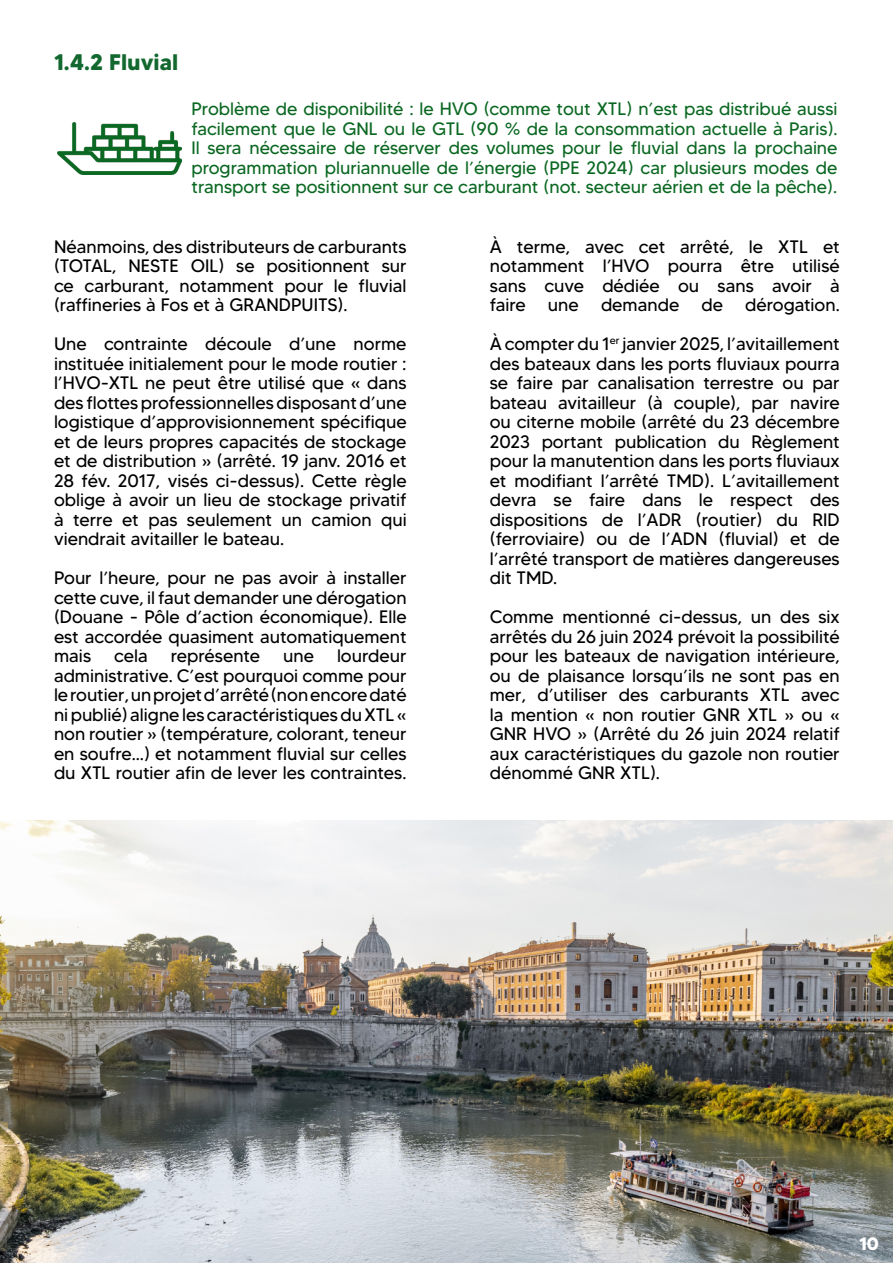
<style>
.page{position:relative;width:893px;height:1263px;background:#fff}
.page>*{position:absolute;margin:0;border:0;box-sizing:border-box;transform-origin:0 0}
.t1{font:700 22.5px "MADETOMMY";color:#12682f}
.t2{font:18px/19.5px "MADETOMMY";color:#000;text-align:justify}
.t3{font:18px/19.5px "MADETOMMY";color:#0b6822;text-align:justify}
.t4{font:700 18px "MADETOMMY";color:#fff}
</style>
<div class="page">
<img style="left:57px;top:123px;width:124px;height:52px">
<img style="left:0;top:821px;width:893px;height:442px">
<p class="t1" style="left:54px;top:48px;width:126px">1.4.2 Fluvial</p>
<p class="t3" style="left:191px;top:99px;width:648px">Problème de disponibilité : le HVO (comme tout XTL) n’est pas distribué aussi facilement que le GNL ou le GTL (90 % de la consommation actuelle à Paris).<br>Il sera nécessaire de réserver des volumes pour le fluvial dans la prochaine programmation pluriannuelle de l’énergie (PPE 2024) car plusieurs modes de transport se positionnent sur ce carburant (not. secteur aérien et de la pêche).</p>
<p class="t2" style="left:54px;top:237px;width:354px">Néanmoins, des distributeurs de carburants (TOTAL, NESTE OIL) se positionnent sur ce carburant, notamment pour le fluvial (raffineries à Fos et à GRANDPUITS).</p>
<p class="t2" style="left:54px;top:334px;width:354px">Une contrainte découle d’une norme instituée initialement pour le mode routier : l’HVO-XTL ne peut être utilisé que « dans des flottes professionnelles disposant d’une logistique d’approvisionnement spécifique et de leurs propres capacités de stockage et de distribution » (arrêté. 19 janv. 2016 et 28 fév. 2017, visés ci-dessus). Cette règle oblige à avoir un lieu de stockage privatif à terre et pas seulement un camion qui viendrait avitailler le bateau.</p>
<p class="t2" style="left:54px;top:568px;width:354px">Pour l’heure, pour ne pas avoir à installer cette cuve, il faut demander une dérogation (Douane - Pôle d’action économique). Elle est accordée quasiment automatiquement mais</p>
<p class="t2" style="left:114px;top:646px;width:35px">cela</p>
<p class="t2" style="left:171px;top:646px;width:91px">représente</p>
<p class="t2" style="left:283px;top:646px;width:32px">une</p>
<p class="t2" style="left:54px;top:646px;width:354px;text-indent:283px">lourdeur administrative. C’est pourquoi comme pour le routier, un projet d’arrêté (non encore daté ni publié) aligne les caractéristiques du XTL « non routier » (température, colorant, teneur en soufre…) et notamment fluvial sur celles du XTL routier afin de lever les contraintes.</p>
<p class="t2" style="left:490px;top:236px;width:352px">À terme, avec cet arrêté, le XTL et notamment l’HVO pourra être utilisé sans cuve dédiée ou sans avoir à faire une demande de dérogation.</p>
<p class="t2" style="left:490px;top:334px;width:351px">À compter du 1<sup>er</sup> janvier 2025, l’avitaillement des bateaux dans les ports fluviaux pourra se faire par canalisation terrestre ou par bateau avitailleur (à couple), par navire ou citerne mobile (arrêté du 23 décembre 2023 portant publication du Règlement pour la manutention dans les ports fluviaux et modifiant l’arrêté TMD). L’avitaillement devra se faire dans le respect des dispositions de l’ADR (routier) du RID (ferroviaire) ou de l’ADN (fluvial) et de l’arrêté transport de matières dangereuses dit TMD.</p>
<p class="t2" style="left:490px;top:607px;width:352px">Comme mentionné ci-dessus, un des six arrêtés du 26 juin 2024 prévoit la possibilité pour les bateaux de navigation intérieure, ou de plaisance lorsqu’ils ne sont pas en mer, d’utiliser des carburants XTL avec la mention « non routier GNR XTL » ou « GNR HVO » (Arrêté du 26 juin 2024 relatif aux caractéristiques du gazole non routier dénommé GNR XTL).</p>
<p class="t4" style="left:849px;top:1233px;width:21px">10</p>
<p class="t4" style="left:859px;top:1233px;width:21px">10</p>
</div>
